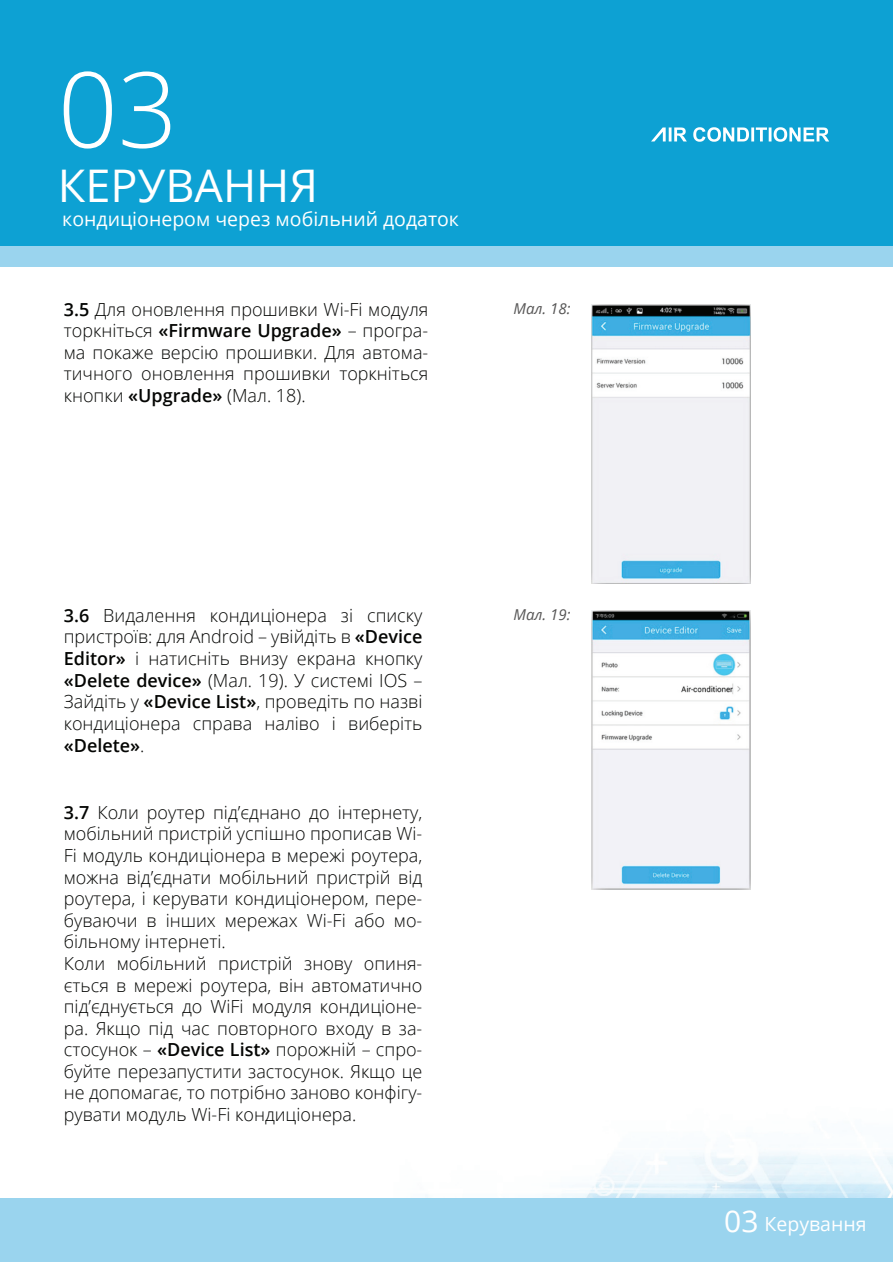
<style>
.page{position:relative;width:893px;height:1263px;background:#fff}
.page>*{position:absolute;margin:0;border:0;box-sizing:border-box;transform-origin:0 0}
.t1{font:300 105px "Open Sans";color:#fff}
.t2{font:45px "Open Sans";color:#fff}
.t3{font:19.5px "Open Sans";color:#fff}
.t4{font:300 18px/21.6px "Open Sans";color:#040503;text-align:justify}
.t5{font:italic 15px "Open Sans";color:#575656}
.s1{font-weight:600}
.s2{font-size:30px}
</style>
<div class="page">
<img style="left:289px;top:1151px;width:604px;height:111px">
<img style="left:592px;top:304px;width:158px;height:279px">
<img style="left:591px;top:610px;width:159px;height:280px">
<div style="left:0;top:1198px;width:893px;height:63px;background:#9ad4ee"></div>
<div style="left:0;top:0;width:893px;height:247px;background:#0da1d3"></div>
<div style="left:0;top:247px;width:893px;height:20px;background:#9ad4ee"></div>
<svg style="left:651px;top:127px;width:178px;height:15px"></svg>
<h1 class="t1" style="left:58px;top:35px;width:121px">03</h1>
<h2 class="t2" style="left:58px;top:153px;width:262px">КЕРУВАННЯ</h2>
<p class="t3" style="left:62px;top:205px;width:398px">кондиціонером через мобільний додаток</p>
<p class="t4" style="left:64px;top:298px;width:366px"><span class="s1">3.5</span> Для оновлення прошивки Wi-Fi модуля торкніться <span class="s1">«Firmware Upgrade»</span> – програ&shy;ма покаже версію прошивки. Для автома&shy;тичного оновлення прошивки торкніться кнопки <span class="s1">«Upgrade»</span> (Мал. 18).</p>
<p class="t5" style="left:513px;top:298px;width:59px">Мал. 18:</p>
<p class="t4" style="left:64px;top:604px;width:360px"><span class="s1">3.6</span> Видалення кондиціонера зі списку пристроїв: для Android – увійдіть в <span class="s1">«Device Editor»</span> і натисніть внизу екрана кнопку <span class="s1">«Delete device»</span> (Мал. 19). У системі IOS – Зайдіть у <span class="s1">«Device List»</span>, проведіть по назві кондиціонера справа наліво і виберіть <span class="s1">«Delete»</span>.</p>
<p class="t4" style="left:64px;top:801px;width:360px;text-align:left"><span class="s1">3.7</span> Коли роутер під’єднано до інтернету, мобільний пристрій успішно прописав Wi-Fi модуль кондиціонера в мережі роутера, можна від’єднати мобільний пристрій від роутера, і керувати кондиціонером, пере&shy;буваючи в інших мережах Wi-Fi або мо&shy;більному інтернеті.<br>Коли мобільний пристрій знову опиня&shy;ється в мережі роутера, він автоматично під’єднується до WiFi модуля кондиціоне&shy;ра. Якщо під час повторного входу в за&shy;стосунок – <span class="s1">«Device List»</span> порожній – спро&shy;буйте перезапустити застосунок. Якщо це не допомагає, то потрібно заново конфігу&shy;рувати модуль Wi-Fi кондиціонера.</p>
<p class="t5" style="left:513px;top:604px;width:59px">Мал. 19:</p>
<p class="t3" style="left:724px;top:1210px;width:144px"><span class="s2">03</span> Керування</p>
</div>
